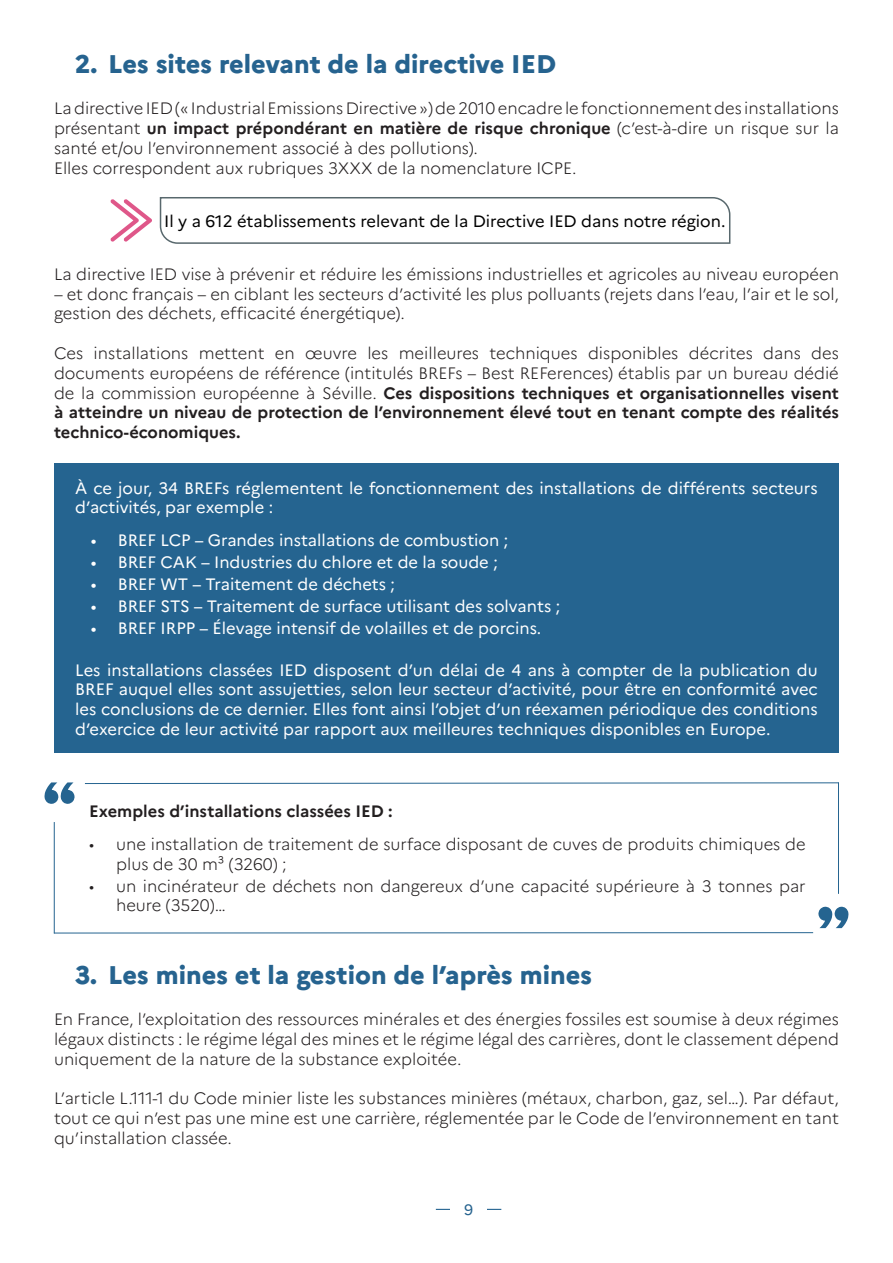
<style>
.page{position:relative;width:893px;height:1263px;background:#fff}
.page>*{position:absolute;margin:0;border:0;box-sizing:border-box;transform-origin:0 0}
.t1{font:800 25.5px "Marianne";color:#26638f}
.t2{font:300 16.5px/19.8px "Marianne";color:#231f20;text-align:justify}
.t3{font:16.5px/19.8px "Marianne";color:#fff}
.t4{font:16.5px "Marianne";color:#000}
.t5{font:700 16.5px "Marianne";color:#231f20}
.t6{font:15px "Marianne";color:#26638f}
.s1{font-weight:700}
</style>
<div class="page">
<hr style="left:436px;top:1209px;width:65px;height:1px;background:#266592">
<div style="left:451px;top:1197px;width:36px;height:25px;background:#fff"></div>
<div style="left:54px;top:463px;width:785px;height:290px;background:#256490"></div>
<svg style="left:159px;top:197px;width:572px;height:47px"></svg>
<svg style="left:44px;top:782px;width:31px;height:22px"></svg>
<svg style="left:818px;top:906px;width:31px;height:22px"></svg>
<svg style="left:84px;top:782px;width:754px;height:2px;background:#91b0c6"></svg>
<hr style="left:838px;top:782px;width:1px;height:112px;background:#256490">
<hr style="left:54px;top:932px;width:759px;height:1px;background:#256490">
<hr style="left:54px;top:822px;width:1px;height:111px;background:#256490">
<svg style="left:110px;top:199px;width:42px;height:43px"></svg>
<p class="t1" style="left:75px;top:44px;width:482px">2. Les sites relevant de la directive IED</p>
<p class="t2" style="left:54px;top:97px;width:786px">La directive IED (« Industrial Emissions Directive ») de 2010 encadre le fonctionnement des installations présentant <span class="s1">un impact prépondérant en matière de risque chronique</span> (c’est-à-dire un risque sur la santé et/ou l’environnement associé à des pollutions).</p>
<p class="t2" style="left:54px;top:157px;width:524px">Elles correspondent aux rubriques 3XXX de la nomenclature ICPE.</p>
<p class="t4" style="left:164px;top:208px;width:563px">Il y a 612 établissements relevant de la Directive IED dans notre région.</p>
<p class="t2" style="left:54px;top:263px;width:786px">La directive IED vise à prévenir et réduire les émissions industrielles et agricoles au niveau européen</p>
<p class="t2" style="left:54px;top:282px;width:787px">– et donc français – en ciblant les secteurs d’activité les plus polluants (rejets dans l’eau, l’air et le sol, gestion des déchets, efficacité énergétique).</p>
<p class="t2" style="left:54px;top:342px;width:787px">Ces installations mettent en œuvre les meilleures techniques disponibles décrites dans des documents européens de référence (intitulés BREFs – Best REFerences) établis par un bureau dédié de la commission européenne à Séville. <span class="s1">Ces dispositions techniques et organisationnelles visent à atteindre un niveau de protection de l’environnement élevé tout en tenant compte des réalités technico-économiques.</span></p>
<p class="t3" style="left:75px;top:477px;width:744px">À ce jour, 34 BREFs réglementent le fonctionnement des installations de différents secteurs d’activités, par exemple :</p>
<p class="t3" style="left:91px;top:529px;width:419px">• BREF LCP – Grandes installations de combustion ;</p>
<p class="t3" style="left:91px;top:551px;width:408px">• BREF CAK – Industries du chlore et de la soude ;</p>
<p class="t3" style="left:91px;top:573px;width:306px">• BREF WT – Traitement de déchets ;</p>
<p class="t3" style="left:91px;top:595px;width:471px">• BREF STS – Traitement de surface utilisant des solvants ;</p>
<p class="t3" style="left:91px;top:617px;width:452px">• BREF IRPP – Élevage intensif de volailles et de porcins.</p>
<p class="t3" style="left:75px;top:658px;width:744px;text-align:justify">Les installations classées IED disposent d’un délai de 4 ans à compter de la publication du BREF auquel elles sont assujetties, selon leur secteur d’activité, pour être en conformité avec les conclusions de ce dernier. Elles font ainsi l’objet d’un réexamen périodique des conditions d’exercice de leur activité par rapport aux meilleures techniques disponibles en Europe.</p>
<p class="t5" style="left:89px;top:799px;width:305px">Exemples d’installations classées IED :</p>
<p class="t2" style="left:116px;top:833px;width:691px;text-indent:-27px">• une installation de traitement de surface disposant de cuves de produits chimiques de plus de 30 m³ (3260) ;</p>
<p class="t2" style="left:116px;top:874px;width:691px;text-indent:-27px">• un incinérateur de déchets non dangereux d’une capacité supérieure à 3 tonnes par heure (3520)…</p>
<p class="t1" style="left:75px;top:955px;width:518px">3. Les mines et la gestion de l’après mines</p>
<p class="t2" style="left:54px;top:1008px;width:786px">En France, l’exploitation des ressources minérales et des énergies fossiles est soumise à deux régimes légaux distincts : le régime légal des mines et le régime légal des carrières, dont le classement dépend uniquement de la nature de la substance exploitée.</p>
<p class="t2" style="left:54px;top:1087px;width:786px">L’article L.111-1 du Code minier liste les substances minières (métaux, charbon, gaz, sel…). Par défaut, tout ce qui n’est pas une mine est une carrière, réglementée par le Code de l’environnement en tant qu’installation classée.</p>
<p class="t6" style="left:464px;top:1198px;width:10px">9</p>
</div>
